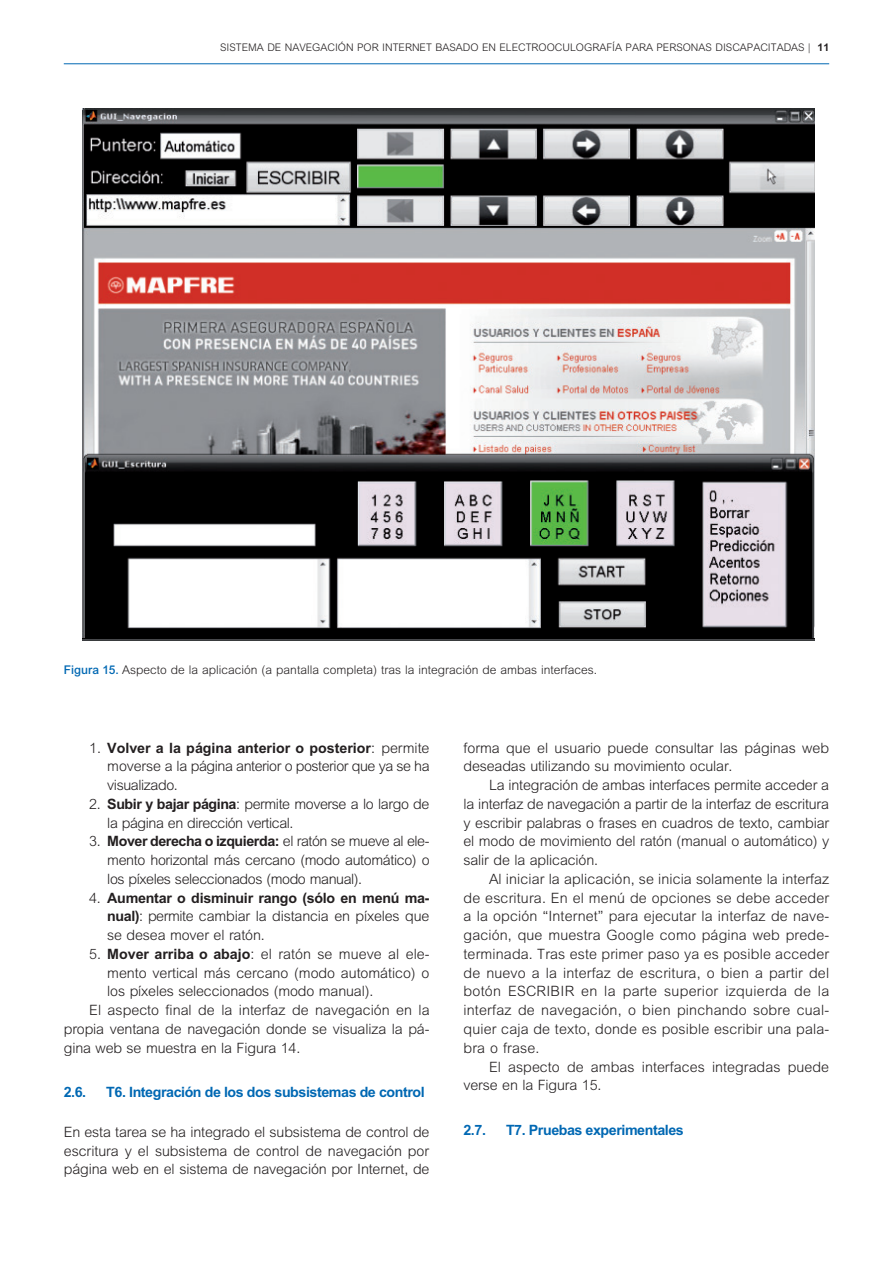
<style>
.page{position:relative;width:893px;height:1263px;background:#fff}
.page>*{position:absolute;margin:0;border:0;box-sizing:border-box;transform-origin:0 0}
.t1{font:300 14.25px/18.8px "M Arial";letter-spacing:-.01em;color:#231f20;text-align:justify}
.t2{font:700 14.25px "M Arial";letter-spacing:-.03em;color:#0168b3}
.t3{font:300 14.25px/18.8px "M Arial";letter-spacing:-.03em;color:#231f20}
.t4{font:300 12px "M Arial";color:#231f20}
.t5{font:300 10.5px "M Arial";color:#231f20}
.s1{font-weight:700}
.s2{font-family:"Arial";font-weight:500;color:#0168b3}
</style>
<div class="page">
<hr style="left:64px;top:63px;width:765px;height:1px;background:#0168b3">
<img style="left:82px;top:109px;width:733px;height:531px">
<p class="t5" style="left:220px;top:41px;width:314px">SISTEMA DE NAVEGACIÓN POR INTERN ET BASADO EN ELECTROO</p>
<p class="t5" style="left:555px;top:41px;width:24px">CULOGR</p>
<p class="t5" style="left:599px;top:41px;width:78px">AFÍA PARA PERSON</p>
<p class="t5" style="left:698px;top:41px;width:132px">AS DISCAPACITADAS | <span class="s1">11</span></p>
<p class="t4" style="left:64px;top:663px;width:535px"><span class="s2">Figura 15.</span> Aspecto de la aplicación (a pantalla completa) tras la integración de ambas interfaces.</p>
<p class="t1" style="left:107px;top:738px;width:324px;text-indent:-18px">1. <span class="s1">Volver a la página anterior o posterior</span>: permite moverse a la página anterior o posterior que ya se ha visualizado.</p>
<p class="t3" style="left:107px;top:794px;width:324px;text-indent:-18px">2. <span class="s1">Subir y bajar página</span>: permite moverse a lo largo de la página en dirección vertical.</p>
<p class="t1" style="left:107px;top:832px;width:324px;text-indent:-18px">3. <span class="s1">Mover derecha o izquierda:</span> el ratón se mueve al ele&shy;mento horizontal más cercano (modo automático) o los píxeles seleccionados (modo manual).</p>
<p class="t1" style="left:107px;top:888px;width:324px;text-indent:-18px">4. <span class="s1">Aumentar o disminuir rango (sólo en menú ma&shy;nual)</span>: permite cambiar la distancia en píxeles que se desea mover el ratón.</p>
<p class="t1" style="left:89px;top:944px;width:342px">5. <span class="s1">Mover arriba o abajo</span>: el ratón se mueve al ele-</p>
<p class="t1" style="left:107px;top:963px;width:324px">mento vertical más cercano (modo automático) o</p>
<p class="t1" style="left:107px;top:982px;width:268px">los píxeles seleccionados (modo manual).</p>
<p class="t1" style="left:89px;top:1001px;width:342px">El aspecto final de la interfaz de navegación en la</p>
<p class="t1" style="left:64px;top:1019px;width:367px">propia ventana de navegación donde se visualiza la pá-</p>
<p class="t1" style="left:64px;top:1038px;width:238px">gina web se muestra en la Figura 14.</p>
<p class="t2" style="left:64px;top:1084px;width:362px">2.6. T6. Integración de los dos subsistemas de control</p>
<p class="t1" style="left:64px;top:1122px;width:367px">En esta tarea se ha integrado el subsistema de control de escritura y el subsistema de control de navegación por página web en el sistema de navegación por Internet, de</p>
<p class="t1" style="left:463px;top:738px;width:367px">forma que el usuario puede consultar las páginas web deseadas utilizando su movimiento ocular.</p>
<p class="t1" style="left:463px;top:776px;width:367px;text-indent:26px">La integración de ambas interfaces permite acceder a la interfaz de navegación a partir de la interfaz de escritura y escribir palabras o frases en cuadros de texto, cambiar el modo de movimiento del ratón (manual o automático) y salir de la aplicación.</p>
<p class="t1" style="left:463px;top:869px;width:367px;text-indent:26px">Al iniciar la aplicación, se inicia solamente la interfaz de escritura. En el menú de opciones se debe acceder a la opción “Internet” para ejecutar la interfaz de nave&shy;gación, que muestra Google como página web prede&shy;terminada. Tras este primer paso ya es posible acceder de nuevo a la interfaz de escritura, o bien a partir del botón ESCRIBIR en la parte superior izquierda de la interfaz de navegación, o bien pinchando sobre cual&shy;quier caja de texto, donde es posible escribir una pala&shy;bra o frase.</p>
<p class="t1" style="left:463px;top:1057px;width:367px;text-indent:26px">El aspecto de ambas interfaces integradas puede verse en la Figura 15.</p>
<p class="t2" style="left:463px;top:1121px;width:222px">2.7. T7. Pruebas experimentales</p>
</div>
